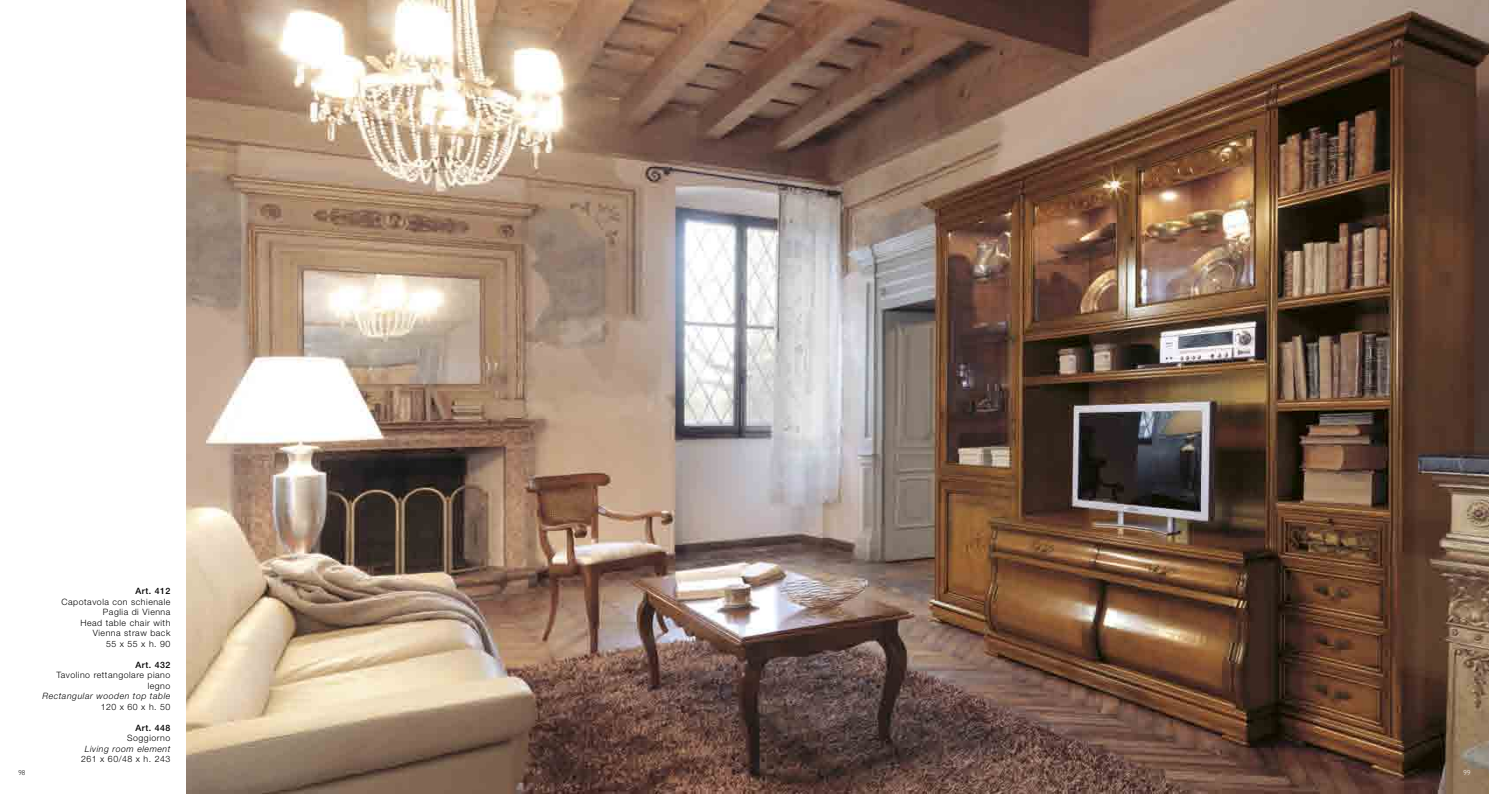
<style>
.page{position:relative;width:1489px;height:794px;background:#fff}
.page>*{position:absolute;margin:0;border:0;box-sizing:border-box;transform-origin:0 0}
.t1{font:300 8.75px/10.5px "Helvetica Neue";letter-spacing:.06em;color:#000;text-align:right}
.t2{font:italic 300 8.75px "Helvetica Neue";letter-spacing:.06em;color:#000}
.t3{font:500 8.75px "Helvetica Neue";letter-spacing:.06em;color:#000}
.t4{font:300 7px "Gill Sans";color:#000}
.t5{font:300 7px "Gill Sans";color:#fff}
</style>
<div class="page">
<img style="left:187px;top:0;width:1301px;height:794px">
<p class="t3" style="left:135px;top:586px;width:36px">Art. 412</p>
<p class="t1" style="left:61px;top:596px;width:110px">Capotavola con schienale<br>Paglia di Vienna<br>Head table chair with<br>Vienna straw back<br>55 x 55 x h. 90</p>
<p class="t3" style="left:135px;top:659px;width:36px">Art. 432</p>
<p class="t1" style="left:56px;top:670px;width:116px">Tavolino rettangolare piano legno</p>
<p class="t2" style="left:43px;top:691px;width:129px">Rectangular wooden top table</p>
<p class="t1" style="left:101px;top:701px;width:71px">120 x 60 x h. 50</p>
<p class="t3" style="left:135px;top:722px;width:36px">Art. 448</p>
<p class="t1" style="left:127px;top:733px;width:45px">Soggiorno</p>
<p class="t2" style="left:85px;top:743px;width:87px">Living room element</p>
<p class="t1" style="left:81px;top:754px;width:91px">261 x 60/48 x h. 243</p>
<p class="t4" style="left:18px;top:768px;width:8px">98</p>
<p class="t5" style="left:1463px;top:768px;width:8px">99</p>
</div>
